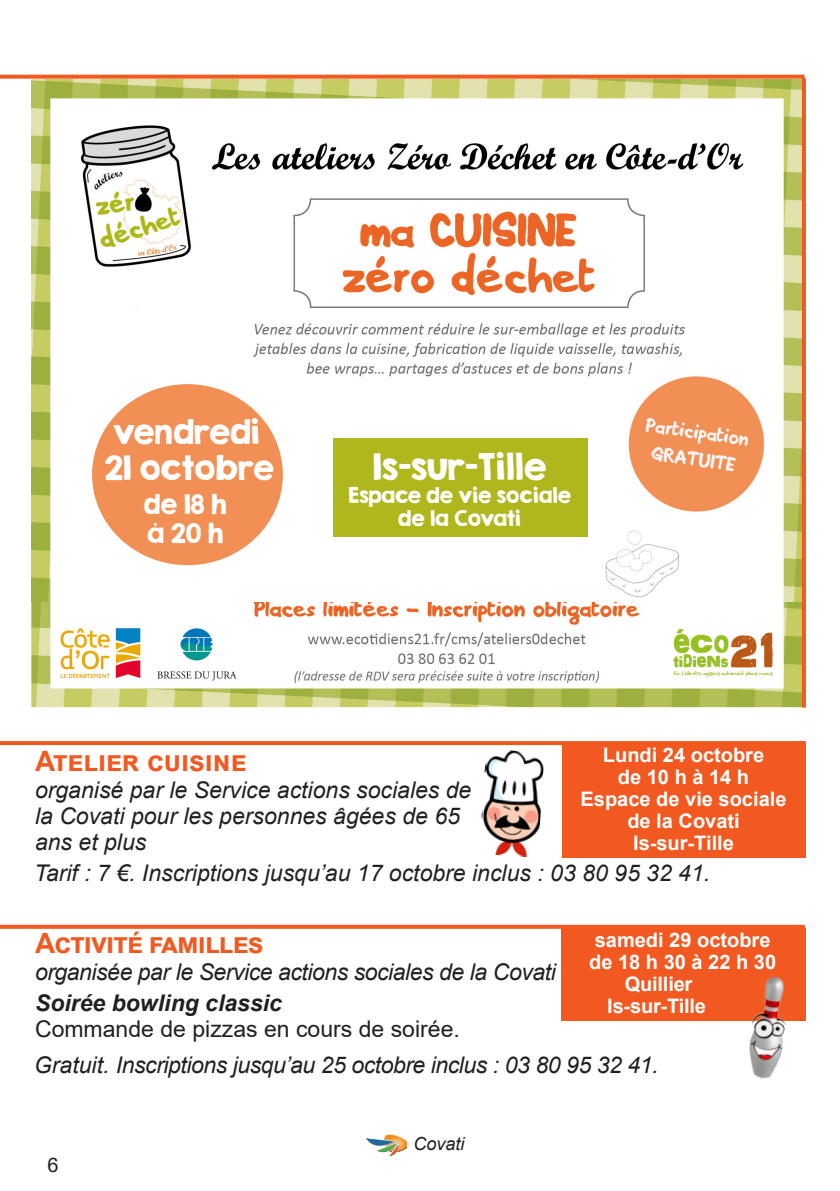
<style>
.page{position:relative;width:840px;height:1191px;background:#fff}
.page>*{position:absolute;margin:0;border:0;box-sizing:border-box;transform-origin:0 0}
.t1{font:32.6px "KG Second Chances Solid";color:#fff}
.t2{font:30px "KG Second Chances Solid";color:#fff}
.t3{font:700 28px "Arial";letter-spacing:-.03em;color:#f15921}
.t4{font:700 28px "Arial";letter-spacing:-.01em;color:#f15921}
.t5{font:24px "KG Second Chances Solid";color:#fff}
.t6{font:italic 23px/26px "Arial";color:#231f20}
.t7{font:italic 23px "Arial";letter-spacing:-.02em;color:#231f20}
.t8{font:23px "Arial";color:#231f20}
.t9{font:italic 700 23px "Arial";color:#231f20}
.t10{font:700 20px "Arial";color:#fff}
.t11{font:20px "Arial";color:#231f20}
.t12{font:19px/22.8px "KG Second Chances Solid";color:#fff;text-align:center}
.t13{font:italic 18px "Arial";color:#231f20}
</style>
<div class="page">
<svg style="left:384px;top:1134px;width:4px;height:5px"></svg>
<img style="left:31px;top:601px;width:770px;height:106px">
<img style="left:31px;top:79px;width:770px;height:522px">
<div style="left:92px;top:384px;width:191px;height:181px;background:#f28f54;border-radius:50%"></div>
<div style="left:333px;top:438px;width:254px;height:99px;background:#b0b71c"></div>
<svg style="left:0;top:75px;width:804px;height:4px;background:#f16632"></svg>
<svg style="left:801px;top:78px;width:4px;height:629px;background:#e57332"></svg>
<div style="left:561px;top:744px;width:244px;height:113px;background:#f15921"></div>
<svg style="left:0;top:741px;width:805px;height:4px;background:#f15b24"></svg>
<img style="left:481px;top:750px;width:63px;height:108px">
<svg style="left:0;top:924px;width:804px;height:4px;background:#f37a4e"></svg>
<div style="left:561px;top:928px;width:244px;height:93px;background:#f15921"></div>
<img style="left:748px;top:976px;width:38px;height:103px">
<p class="t2" style="left:113px;top:412px;width:148px">vendredi</p>
<p class="t2" style="left:105px;top:448px;width:171px">21 octobre</p>
<p class="t5" style="left:144px;top:489px;width:84px">de 18 h</p>
<p class="t5" style="left:147px;top:518px;width:77px">à 20 h</p>
<p class="t1" style="left:372px;top:446px;width:175px">Is-sur-Tille</p>
<p class="t12" style="left:348px;top:484px;width:224px">Espace de vie sociale de la Covati</p>
<p class="t10" style="left:602px;top:740px;width:163px">Lundi 24 octobre</p>
<p class="t10" style="left:617px;top:762px;width:133px">de 10 h à 14 h</p>
<p class="t10" style="left:580px;top:784px;width:207px">Espace de vie sociale</p>
<p class="t10" style="left:627px;top:806px;width:114px">de la Covati</p>
<p class="t10" style="left:632px;top:828px;width:102px">Is-sur-Tille</p>
<p class="t6" style="left:34px;top:860px;width:677px">Tarif : 7 €. Inscriptions jusqu’au 17 octobre inclus : 03 80 95 32 41.</p>
<p class="t4" style="left:35px;top:741px;width:213px">Atelier cuisine</p>
<p class="t6" style="left:35px;top:777px;width:437px">organisé par le Service actions sociales de la Covati pour les personnes âgées de 65 ans et plus</p>
<p class="t3" style="left:35px;top:924px;width:230px">Activité familles</p>
<p class="t7" style="left:35px;top:956px;width:522px">organisée par le Service actions sociales de la Covati</p>
<p class="t9" style="left:35px;top:988px;width:248px">Soirée bowling classic</p>
<p class="t8" style="left:35px;top:1013px;width:426px">Commande de pizzas en cours de soirée.</p>
<p class="t7" style="left:34px;top:1049px;width:625px">Gratuit. Inscriptions jusqu’au 25 octobre inclus : 03 80 95 32 41.</p>
<p class="t10" style="left:594px;top:926px;width:177px">samedi 29 octobre</p>
<p class="t10" style="left:589px;top:948px;width:188px">de 18 h 30 à 22 h 30</p>
<p class="t10" style="left:624px;top:970px;width:69px">Quillier</p>
<p class="t10" style="left:607px;top:992px;width:100px">Is-sur-Tille</p>
<p class="t11" style="left:47px;top:1150px;width:13px">6</p>
<p class="t13" style="left:413px;top:1132px;width:53px">Covati</p>
</div>
